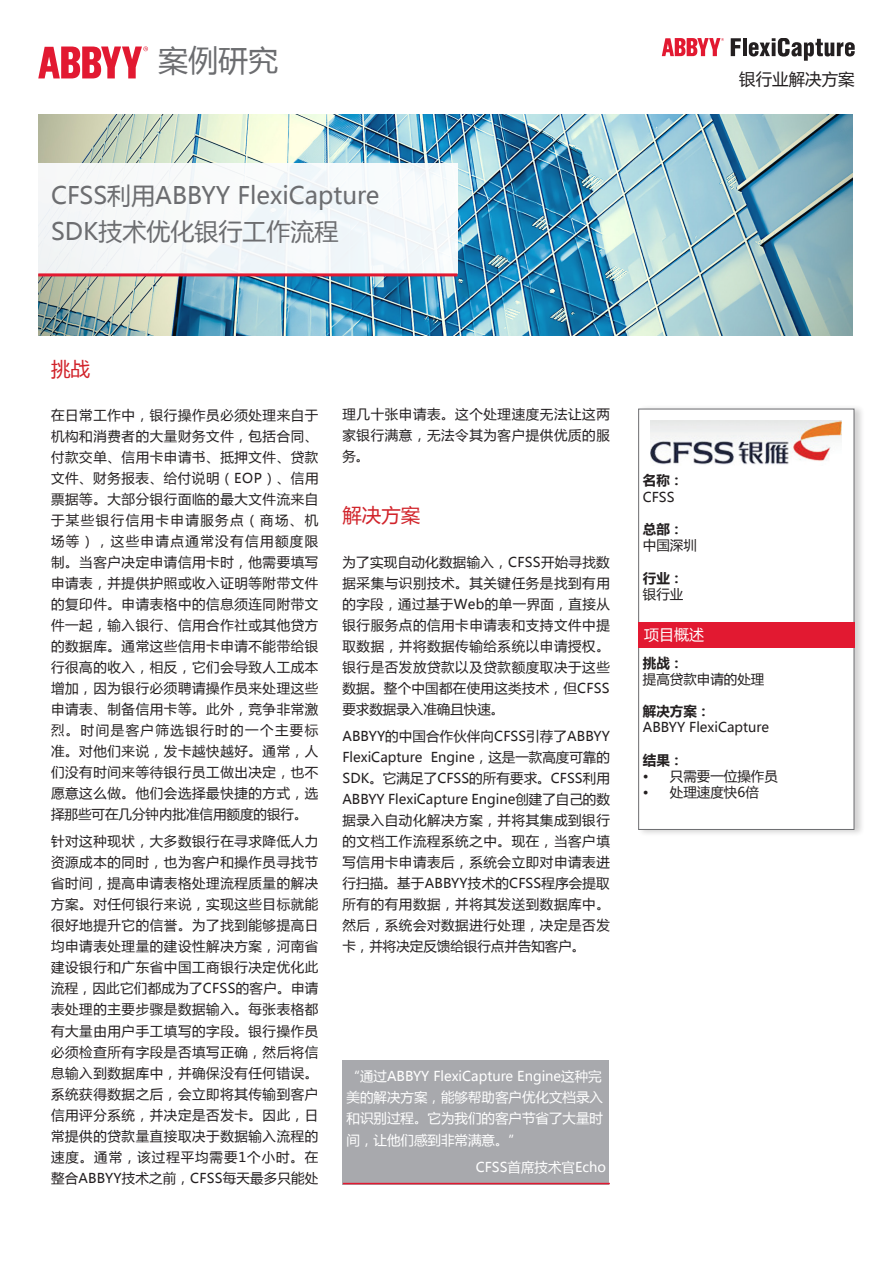
<style>
.page{position:relative;width:893px;height:1263px;background:#fff}
.page>*{position:absolute;margin:0;border:0;box-sizing:border-box;transform-origin:0 0}
.t1{font:30px "Microsoft Ya Hei";color:#6c6d70}
.t2{font:24px/36px "Microsoft Ya Hei";color:#6c6d70}
.t3{font:19.5px "Microsoft Ya Hei";color:#d1232a}
.t4{font:16.5px "Microsoft Ya Hei";color:#231f20}
.t5{font:15px "Microsoft Ya Hei";color:#fff}
.t6{font:13.5px/21px "Microsoft Ya Hei";letter-spacing:.025em;color:#231f20;text-align:justify}
.t7{font:13.5px/21.1px "Microsoft Ya Hei";color:#fff;text-align:justify}
.t8{font:13.5px "Microsoft Ya Hei";color:#231f20}
.t9{font:700 13.5px "Microsoft Ya Hei";color:#231f20}
</style>
<div class="page">
<img style="left:38px;top:115px;width:814px;height:221px">
<div style="left:38px;top:164px;width:419px;height:109px;background:#f6f8f9"></div>
<hr style="left:38px;top:273px;width:419px;height:3px;background:#e21931">
<svg style="left:38px;top:47px;width:110px;height:31px"></svg>
<div style="left:637px;top:405px;width:228px;height:432px;background:#231f20;opacity:.2"></div>
<div style="left:638px;top:409px;width:216px;height:421px;background:#fff;border:1px solid #6c6d70"></div>
<div style="left:639px;top:622px;width:216px;height:26px;background:#e21931"></div>
<svg style="left:731px;top:38px;width:10px;height:18px"></svg>
<hr style="left:743px;top:38px;width:4px;height:18px;background:#231f20">
<svg style="left:749px;top:38px;width:106px;height:23px"></svg>
<svg style="left:662px;top:38px;width:62px;height:18px"></svg>
<img style="left:651px;top:421px;width:191px;height:44px">
<div style="left:342px;top:1060px;width:267px;height:124px;background:#a8a9ad"></div>
<hr style="left:343px;top:1183px;width:267px;height:1px;background:#e21931">
<p class="t1" style="left:158px;top:40px;width:121px">案例研究</p>
<p class="t2" style="left:51px;top:177px;width:330px">CFSS利用ABBYY FlexiCapture<br>SDK技术优化银行工作流程</p>
<p class="t4" style="left:739px;top:68px;width:117px">银行业解决方案</p>
<p class="t3" style="left:51px;top:355px;width:40px">挑战</p>
<p class="t6" style="left:51px;top:404px;width:269px">在日常工作中，银行操作员必须处理来自于机构和消费者的大量财务文件，包括合同、付款交单、信用卡申请书、抵押文件、贷款文件、财务报表、给付说明（EOP）、信用票据等。大部分银行面临的最大文件流来自于某些银行信用卡申请服务点（商场、机场等），这些申请点通常没有信用额度限制。当客户决定申请信用卡时，他需要填写申请表，并提供护照或收入证明等附带文件的复印件。申请表格中的信息须连同附带文件一起，输入银行、信用合作社或其他贷方的数据库。通常这些信用卡申请不能带给银行很高的收入，相反，它们会导致人工成本增加，因为银行必须聘请操作员来处理这些申请表、制备信用卡等。此外，竞争非常激烈。时间是客户筛选银行时的一个主要标准。对他们来说，发卡越快越好。通常，人们没有时间来等待银行员工做出决定，也不愿意这么做。他们会选择最快捷的方式，选择那些可在几分钟内批准信用额度的银行。</p>
<p class="t6" style="left:51px;top:831px;width:269px">针对这种现状，大多数银行在寻求降低人力资源成本的同时，也为客户和操作员寻找节省时间，提高申请表格处理流程质量的解决方案。对任何银行来说，实现这些目标就能很好地提升它的信誉。为了找到能够提高日均申请表处理量的建设性解决方案，河南省建设银行和广东省中国工商银行决定优化此流程，因此它们都成为了CFSS的客户。申请表处理的主要步骤是数据输入。每张表格都有大量由用户手工填写的字段。银行操作员必须检查所有字段是否填写正确，然后将信息输入到数据库中，并确保没有任何错误。系统获得数据之后，会立即将其传输到客户信用评分系统，并决定是否发卡。因此，日常提供的贷款量直接取决于数据输入流程的速度。通常，该过程平均需要1个小时。在整合ABBYY技术之前，CFSS每天最多只能处</p>
<p class="t6" style="left:342px;top:404px;width:269px">理几十张申请表。这个处理速度无法让这两家银行满意，无法令其为客户提供优质的服务。</p>
<p class="t3" style="left:342px;top:502px;width:80px">解决方案</p>
<p class="t6" style="left:342px;top:551px;width:269px">为了实现自动化数据输入，CFSS开始寻找数据采集与识别技术。其关键任务是找到有用的字段，通过基于Web的单一界面，直接从银行服务点的信用卡申请表和支持文件中提取数据，并将数据传输给系统以申请授权。银行是否发放贷款以及贷款额度取决于这些数据。整个中国都在使用这类技术，但CFSS要求数据录入准确且快速。</p>
<p class="t6" style="left:342px;top:725px;width:269px">ABBYY的中国合作伙伴向CFSS引荐了ABBYY FlexiCapture Engine，这是一款高度可靠的SDK。它满足了CFSS的所有要求。CFSS利用ABBYY FlexiCapture Engine创建了自己的数据录入自动化解决方案，并将其集成到银行的文档工作流程系统之中。现在，当客户填写信用卡申请表后，系统会立即对申请表进行扫描。基于ABBYY技术的CFSS程序会提取所有的有用数据，并将其发送到数据库中。然后，系统会对数据进行处理，决定是否发卡，并将决定反馈给银行点并告知客户。</p>
<p class="t7" style="left:347px;top:1065px;width:258px">“通过ABBYY FlexiCapture Engine这种完美的解决方案，能够帮助客户优化文档录入和识别过程。它为我们的客户节省了大量时间，让他们感到非常满意。”</p>
<p class="t7" style="left:476px;top:1156px;width:132px">CFSS首席技术官Echo</p>
<p class="t9" style="left:643px;top:471px;width:42px">名称：</p>
<p class="t6" style="left:643px;top:486px;width:33px">CFSS</p>
<p class="t9" style="left:643px;top:520px;width:42px">总部：</p>
<p class="t6" style="left:643px;top:534px;width:55px">中国深圳</p>
<p class="t9" style="left:643px;top:568px;width:42px">行业：</p>
<p class="t6" style="left:643px;top:583px;width:42px">银行业</p>
<p class="t5" style="left:644px;top:624px;width:61px">项目概述</p>
<p class="t9" style="left:643px;top:653px;width:42px">挑战：</p>
<p class="t8" style="left:643px;top:670px;width:123px">提高贷款申请的处理</p>
<p class="t9" style="left:643px;top:702px;width:69px">解决方案：</p>
<p class="t8" style="left:643px;top:718px;width:128px">ABBYY FlexiCapture</p>
<p class="t9" style="left:643px;top:750px;width:42px">结果：</p>
<p class="t8" style="left:643px;top:767px;width:136px">• 只需要一位操作员</p>
<p class="t8" style="left:643px;top:783px;width:117px">• 处理速度快6倍</p>
</div>
